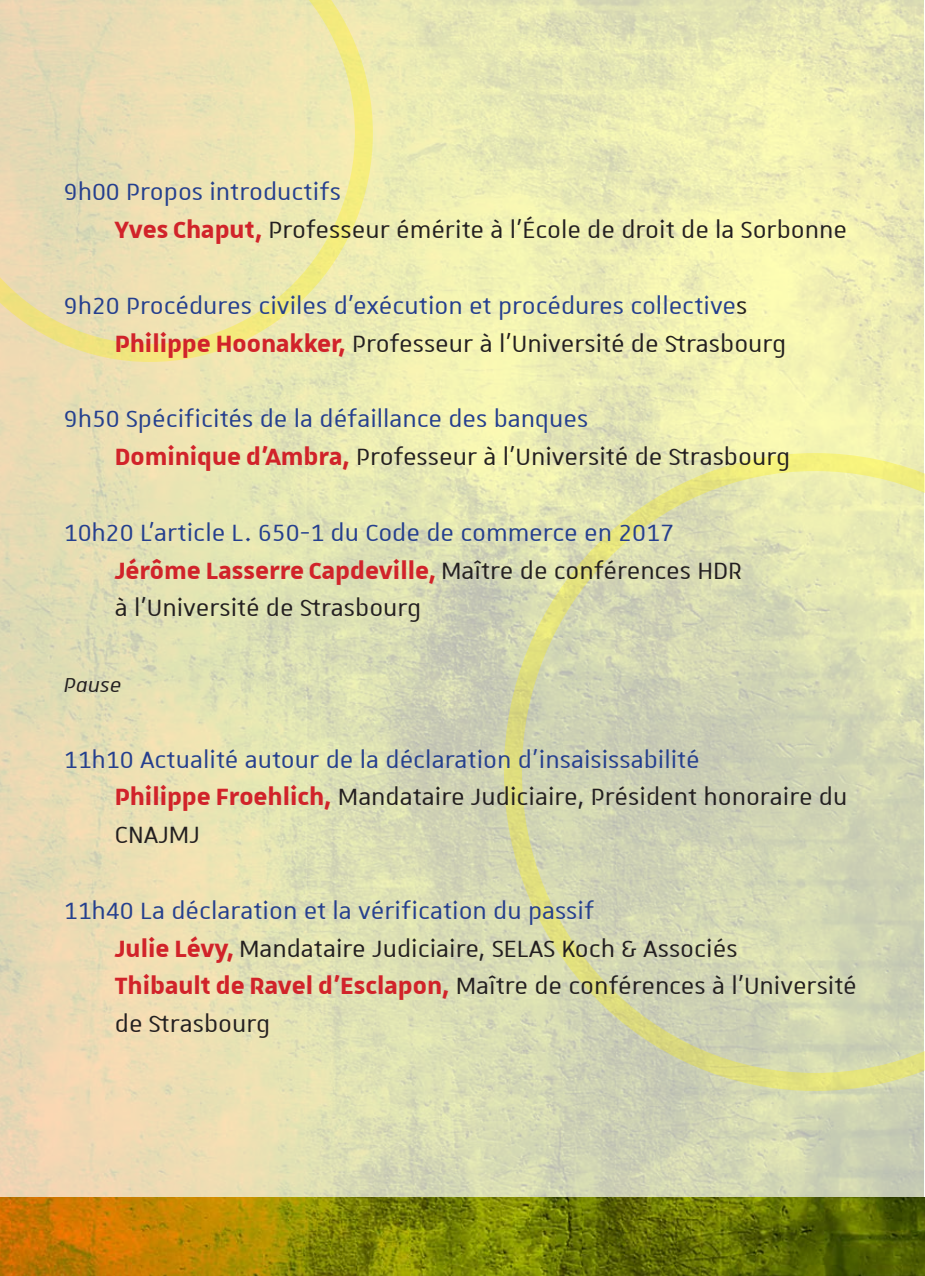
<style>
.page{position:relative;width:925px;height:1276px;background:#fff}
.page>*{position:absolute;margin:0;border:0;box-sizing:border-box;transform-origin:0 0}
.t1{font:31.5px/37.8px "Unistra A";color:#231f20}
.t2{font:31.5px "Unistra A";color:#253f8e}
.t3{font:700 31.5px "Unistra A";color:#d1232a}
.t4{font:italic 27px "Unistra A";color:#231f20}
.s1{font-weight:700;color:#d1232a}
.s2{color:#231f20}
.s3{font-weight:400;color:#231f20}
</style>
<div class="page">
<img style="left:0;top:1197px;width:925px;height:79px">
<svg style="left:0;top:0;width:373px;height:362px;background:#ebe1ae"></svg>
<svg style="left:504px;top:453px;width:421px;height:638px;background:#d6d9b0"></svg>
<p class="t2" style="left:64px;top:176px;width:279px">9h00 Propos introductifs</p>
<p class="t1" style="left:115px;top:210px;width:734px"><span class="s1">Yves Chaput,</span> Professeur émérite à l’École de droit de la Sorbonne</p>
<p class="t2" style="left:64px;top:289px;width:685px">9h20 Procédures civiles d’exécution et procédures collective<span class="s2">s</span></p>
<p class="t1" style="left:115px;top:323px;width:673px"><span class="s1">Philippe Hoonakker,</span> Professeur à l’Université de Strasbourg</p>
<p class="t2" style="left:64px;top:403px;width:526px">9h50 Spécificités de la défaillance des banques</p>
<p class="t1" style="left:115px;top:437px;width:677px"><span class="s1">Dominique d’Ambra,</span> Professeur à l’Université de Strasbourg</p>
<p class="t2" style="left:64px;top:516px;width:612px">10h20 L’article L. 650-1 du Code de commerce en 2017</p>
<p class="t3" style="left:115px;top:552px;width:629px">Jérôme Lasserre Capdeville, <span class="s3">Maître de conférences HDR</span></p>
<p class="t1" style="left:115px;top:588px;width:308px">à l’Université de Strasbourg</p>
<p class="t4" style="left:64px;top:671px;width:59px">Pause</p>
<p class="t2" style="left:64px;top:743px;width:637px">11h10 Actualité autour de la déclaration d’insaisissabilité</p>
<p class="t1" style="left:115px;top:777px;width:734px"><span class="s1">Philippe Froehlich,</span> Mandataire Judiciaire, Président honoraire du<br>CNAJMJ</p>
<p class="t2" style="left:64px;top:894px;width:532px">11h40 La déclaration et la vérification du passif</p>
<p class="t1" style="left:115px;top:928px;width:624px"><span class="s1">Julie Lévy,</span> Mandataire Judiciaire, SELAS Koch &amp; Associés</p>
<p class="t1" style="left:115px;top:966px;width:743px"><span class="s1">Thibault de Ravel d’Esclapon,</span> Maître de conférences à l’Université de Strasbourg</p>
</div>
